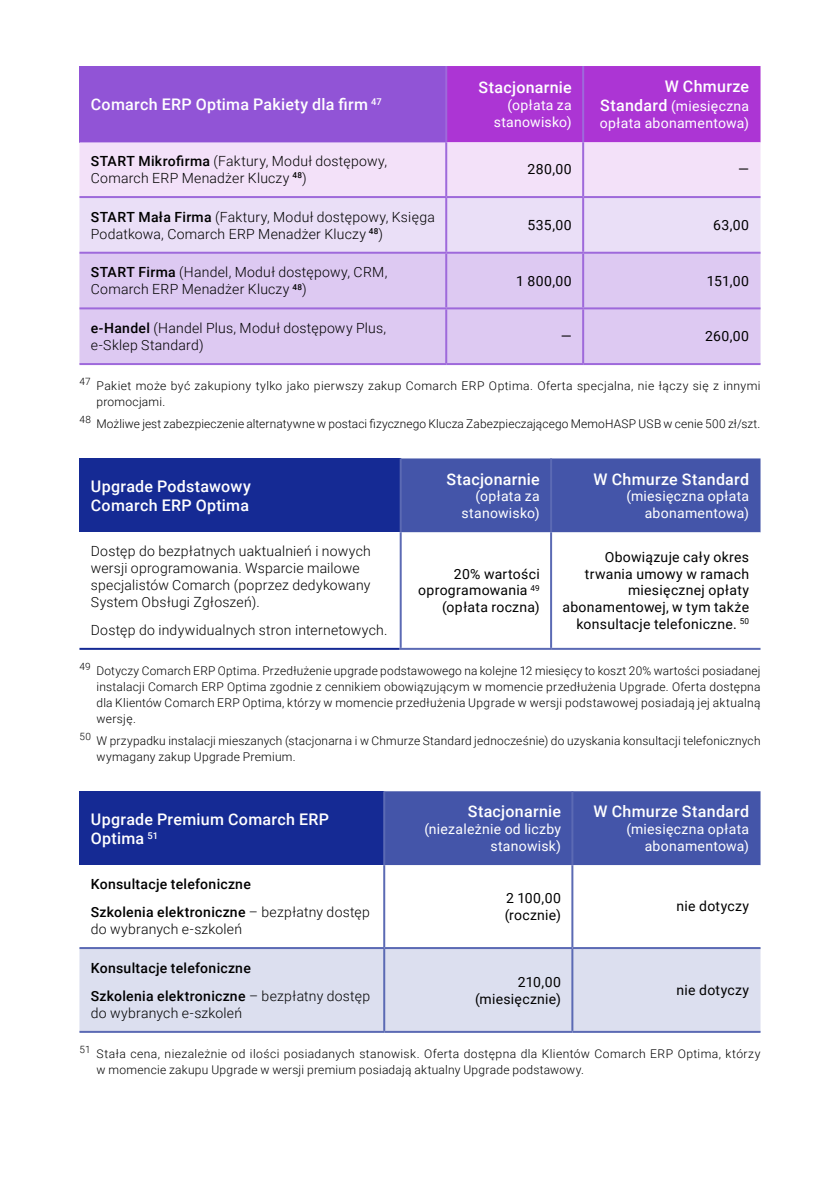
<style>
.page{position:relative;width:840px;height:1191px;background:#fff}
.page>*{position:absolute;margin:0;border:0;box-sizing:border-box;transform-origin:0 0}
.t1{font:500 16px/19.2px "Roboto";letter-spacing:.02em;color:#fff}
.t2{font:300 14px/16.8px "Roboto";letter-spacing:.015em;color:#000}
.t3{font:14px/16.8px "Roboto";letter-spacing:.02em;color:#000;text-align:right}
.t4{font:14px/16.8px "Roboto";letter-spacing:.02em;color:#fff;text-align:right}
.t5{font:500 14px/28.2px "Roboto";letter-spacing:.02em;color:#000}
.t6{font:300 12px/16px "Roboto";letter-spacing:.02em;color:#000}
.s1{font-weight:500;font-size:16px}
.s2{font-weight:500}
.s3{font-weight:300}
</style>
<div class="page">
<svg style="left:79px;top:66px;width:681px;height:186px;background:#cc9fe9"></svg>
<div style="left:79px;top:254px;width:681px;height:109px;background:#ddc9f2"></div>
<hr style="left:446px;top:307px;width:137px;height:2px;background:#9e69db">
<hr style="left:445px;top:66px;width:2px;height:76px;background:#9e69db">
<hr style="left:582px;top:66px;width:2px;height:76px;background:#9e69db">
<hr style="left:445px;top:142px;width:2px;height:54px;background:#9e69db">
<hr style="left:582px;top:142px;width:2px;height:54px;background:#9e69db">
<hr style="left:446px;top:196px;width:137px;height:2px;background:#9e69db">
<hr style="left:79px;top:196px;width:367px;height:2px;background:#9e69db">
<hr style="left:445px;top:198px;width:2px;height:54px;background:#9e69db">
<hr style="left:583px;top:196px;width:177px;height:2px;background:#9e69db">
<hr style="left:582px;top:198px;width:2px;height:54px;background:#9e69db">
<hr style="left:583px;top:252px;width:177px;height:2px;background:#9e69db">
<hr style="left:583px;top:307px;width:177px;height:2px;background:#9e69db">
<hr style="left:583px;top:363px;width:177px;height:2px;background:#9e69db">
<hr style="left:446px;top:252px;width:137px;height:2px;background:#9e69db">
<hr style="left:582px;top:254px;width:2px;height:53px;background:#9e69db">
<hr style="left:582px;top:309px;width:2px;height:54px;background:#9e69db">
<hr style="left:446px;top:363px;width:137px;height:2px;background:#9e69db">
<hr style="left:79px;top:252px;width:367px;height:2px;background:#9e69db">
<hr style="left:445px;top:254px;width:2px;height:53px;background:#9e69db">
<hr style="left:79px;top:307px;width:367px;height:2px;background:#9e69db">
<hr style="left:445px;top:309px;width:2px;height:54px;background:#9e69db">
<hr style="left:79px;top:363px;width:367px;height:2px;background:#9e69db">
<div style="left:79px;top:458px;width:321px;height:74px;background:#152a94"></div>
<div style="left:401px;top:458px;width:359px;height:74px;background:#4455a9"></div>
<svg style="left:79px;top:532px;width:681px;height:116px"></svg>
<hr style="left:549px;top:458px;width:2px;height:74px;background:#5b6ab4">
<hr style="left:549px;top:532px;width:2px;height:116px;background:#5b6ab4">
<hr style="left:550px;top:648px;width:210px;height:2px;background:#5b6ab4">
<hr style="left:399px;top:532px;width:2px;height:116px;background:#5b6ab4">
<hr style="left:79px;top:648px;width:320px;height:2px;background:#152a94">
<hr style="left:399px;top:458px;width:2px;height:74px;background:#5b6ab4">
<hr style="left:399px;top:648px;width:151px;height:2px;background:#5b6ab4">
<div style="left:79px;top:791px;width:305px;height:74px;background:#152a94"></div>
<div style="left:385px;top:791px;width:375px;height:74px;background:#4455a9"></div>
<svg style="left:385px;top:865px;width:375px;height:82px"></svg>
<div style="left:79px;top:949px;width:681px;height:81px;background:#dcdfef"></div>
<hr style="left:571px;top:791px;width:2px;height:74px;background:#5b6ab4">
<hr style="left:571px;top:865px;width:2px;height:82px;background:#5b6ab4">
<hr style="left:572px;top:947px;width:188px;height:2px;background:#5b6ab4">
<hr style="left:571px;top:949px;width:2px;height:81px;background:#5b6ab4">
<hr style="left:572px;top:1030px;width:188px;height:2px;background:#5b6ab4">
<hr style="left:79px;top:947px;width:305px;height:2px;background:#5b6ab4">
<hr style="left:383px;top:949px;width:2px;height:81px;background:#5b6ab4">
<hr style="left:79px;top:1030px;width:305px;height:2px;background:#5b6ab4">
<hr style="left:383px;top:865px;width:2px;height:82px;background:#5b6ab4">
<hr style="left:383px;top:791px;width:2px;height:74px;background:#5b6ab4">
<hr style="left:384px;top:947px;width:188px;height:2px;background:#5b6ab4">
<hr style="left:384px;top:1030px;width:188px;height:2px;background:#5b6ab4">
<h1 class="t1" style="left:91px;top:94px;width:292px">Comarch ERP Optima Pakiety dla firm <sup>47</sup></h1>
<h1 class="t1" style="left:478px;top:77px;width:95px">Stacjonarnie</h1>
<p class="t4" style="left:493px;top:96px;width:80px">(opłata za stanowisko)</p>
<h1 class="t1" style="left:664px;top:76px;width:86px">W Chmurze</h1>
<p class="t4" style="left:599px;top:97px;width:151px;text-align:left"><span class="s1">Standard</span> (miesięczna opłata abonamentowa)</p>
<p class="t2" style="left:91px;top:152px;width:298px"><span class="s2">START Mikrofirma</span> (Faktury, Moduł dostępowy,<br>Comarch ERP Menadżer Kluczy <sup>48</sup>)</p>
<p class="t3" style="left:527px;top:161px;width:46px">280,00</p>
<p class="t3" style="left:737px;top:161px;width:12px">—</p>
<p class="t2" style="left:91px;top:208px;width:345px"><span class="s2">START Mała Firma</span> (Faktury, Moduł dostępowy, Księga<br>Podatkowa, Comarch ERP Menadżer Kluczy <sup>48</sup>)</p>
<p class="t3" style="left:527px;top:216px;width:46px">535,00</p>
<p class="t3" style="left:712px;top:216px;width:38px">63,00</p>
<p class="t2" style="left:91px;top:263px;width:298px"><span class="s2">START Firma</span> (Handel, Moduł dostępowy, CRM,<br>Comarch ERP Menadżer Kluczy <sup>48</sup>)</p>
<p class="t3" style="left:516px;top:272px;width:57px">1 800,00</p>
<p class="t3" style="left:706px;top:272px;width:44px">151,00</p>
<p class="t2" style="left:91px;top:319px;width:297px"><span class="s2">e-Handel</span> (Handel Plus, Moduł dostępowy Plus, e-Sklep Standard)</p>
<p class="t3" style="left:560px;top:327px;width:12px">—</p>
<p class="t3" style="left:704px;top:327px;width:45px">260,00</p>
<p class="t6" style="left:96px;top:377px;width:665px;text-indent:-17px"><sup>47</sup> Pakiet może być zakupiony tylko jako pierwszy zakup Comarch ERP Optima. Oferta specjalna, nie łączy się z innymi promocjami.</p>
<p class="t6" style="left:79px;top:415px;width:682px"><sup>48</sup> Możliwe jest zabezpieczenie alternatywne w postaci fizycznego Klucza Zabezpieczającego MemoHASP USB w cenie 500 zł/szt.</p>
<h1 class="t1" style="left:91px;top:476px;width:161px">Upgrade Podstawowy<br>Comarch ERP Optima</h1>
<h1 class="t1" style="left:446px;top:469px;width:95px">Stacjonarnie</h1>
<p class="t4" style="left:461px;top:487px;width:80px">(opłata za stanowisko)</p>
<h1 class="t1" style="left:593px;top:469px;width:157px">W Chmurze Standard</h1>
<p class="t4" style="left:626px;top:487px;width:124px">(miesięczna opłata abonamentowa)</p>
<p class="t2" style="left:91px;top:542px;width:281px">Dostęp do bezpłatnych uaktualnień i nowych wersji oprogramowania. Wsparcie mailowe specjalistów Comarch (poprzez dedykowany System Obsługi Zgłoszeń).</p>
<p class="t2" style="left:91px;top:621px;width:298px">Dostęp do indywidualnych stron internetowych.</p>
<p class="t3" style="left:562px;top:548px;width:188px">Obowiązuje cały okres trwania umowy w ramach miesięcznej opłaty abonamentowej, w tym także konsultacje telefoniczne. <sup>50</sup></p>
<p class="t6" style="left:96px;top:662px;width:665px;text-align:justify;text-indent:-17px"><sup>49</sup> Dotyczy Comarch ERP Optima. Przedłużenie upgrade podstawowego na kolejne 12 miesięcy to koszt 20% wartości posiadanej instalacji Comarch ERP Optima zgodnie z cennikiem obowiązującym w momencie przedłużenia Upgrade. Oferta dostępna dla Klientów Comarch ERP Optima, którzy w momencie przedłużenia Upgrade w wersji podstawowej posiadają jej aktualną wersję.</p>
<p class="t6" style="left:96px;top:732px;width:665px;text-indent:-17px"><sup>50</sup> W przypadku instalacji mieszanych (stacjonarna i w Chmurze Standard jednocześnie) do uzyskania konsultacji telefonicznych wymagany zakup Upgrade Premium.</p>
<p class="t3" style="left:418px;top:564px;width:123px">20% wartości oprogramowania <sup>49 </sup>(opłata roczna)</p>
<h1 class="t1" style="left:91px;top:808px;width:239px">Upgrade Premium Comarch ERP<br>Optima <sup>51</sup></h1>
<h1 class="t1" style="left:467px;top:801px;width:95px">Stacjonarnie</h1>
<p class="t4" style="left:424px;top:820px;width:138px">(niezależnie od liczby stanowisk)</p>
<h1 class="t1" style="left:593px;top:801px;width:157px">W Chmurze Standard</h1>
<p class="t4" style="left:626px;top:820px;width:124px">(miesięczna opłata abonamentowa)</p>
<p class="t5" style="left:91px;top:869px;width:280px">Konsultacje telefoniczne<br>Szkolenia elektroniczne <span class="s3">– bezpłatny dostęp</span></p>
<p class="t2" style="left:91px;top:920px;width:153px">do wybranych e-szkoleń</p>
<p class="t3" style="left:504px;top:889px;width:58px;text-align:left">2 100,00 (rocznie)</p>
<p class="t3" style="left:676px;top:897px;width:74px">nie dotyczy</p>
<p class="t5" style="left:91px;top:953px;width:281px">Konsultacje telefoniczne<br>Szkolenia elektroniczne <span class="s3">– bezpłatny dostęp</span></p>
<p class="t2" style="left:91px;top:1003px;width:153px">do wybranych e-szkoleń</p>
<p class="t3" style="left:474px;top:973px;width:87px">210,00 (miesięcznie)</p>
<p class="t3" style="left:676px;top:981px;width:74px">nie dotyczy</p>
<p class="t6" style="left:96px;top:1045px;width:665px;text-indent:-17px"><sup>51</sup> Stała cena, niezależnie od ilości posiadanych stanowisk. Oferta dostępna dla Klientów Comarch ERP Optima, którzy w momencie zakupu Upgrade w wersji premium posiadają aktualny Upgrade podstawowy.</p>
</div>
